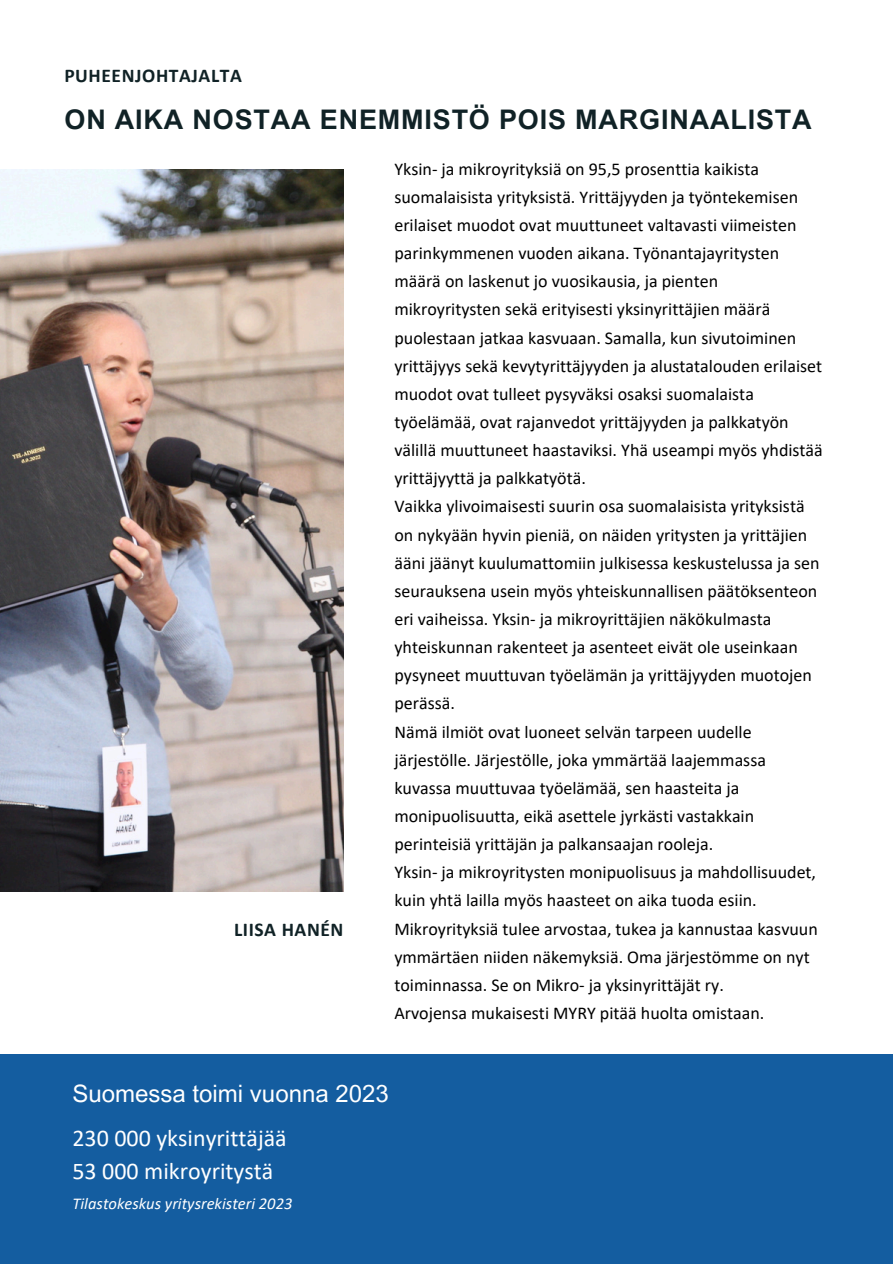
<style>
.page{position:relative;width:894px;height:1264px;background:#fff}
.page>*{position:absolute;margin:0;border:0;box-sizing:border-box;transform-origin:0 0}
.t1{font:700 27px "Arial MT Pro";letter-spacing:.03em;color:#102226}
.t2{font:24px/32.7px "Calibri";color:#fff}
.t3{font:24px "Arial MT Pro";color:#fff}
.t4{font:700 19.5px "Calibri";letter-spacing:.03em;color:#102226}
.t5{font:18px/28.2px "Calibri";color:#000}
.t6{font:italic 16.5px "Calibri";color:#fff}
</style>
<div class="page">
<div style="left:0;top:1053px;width:891px;height:210px;background:#145da0"></div>
<img style="left:0;top:169px;width:343px;height:722px">
<h3 class="t4" style="left:64px;top:67px;width:179px">PUHEENJOHTAJALTA</h3>
<h1 class="t1" style="left:64px;top:110px;width:748px">ON AIKA NOSTAA ENEMMISTÖ POIS MARGINAALISTA</h1>
<p class="t5" style="left:394px;top:156px;width:430px">Yksin- ja mikroyrityksiä on 95,5 prosenttia kaikista suomalaisista yrityksistä. Yrittäjyyden ja työntekemisen erilaiset muodot ovat muuttuneet valtavasti viimeisten parinkymmenen vuoden aikana. Työnantajayritysten määrä on laskenut jo vuosikausia, ja pienten mikroyritysten sekä erityisesti yksinyrittäjien määrä puolestaan jatkaa kasvuaan. Samalla, kun sivutoiminen yrittäjyys sekä kevytyrittäjyyden ja alustatalouden erilaiset muodot ovat tulleet pysyväksi osaksi suomalaista työelämää, ovat rajanvedot yrittäjyyden ja palkkatyön välillä muuttuneet haastaviksi. Yhä useampi myös yhdistää yrittäjyyttä ja palkkatyötä.<br>Vaikka ylivoimaisesti suurin osa suomalaisista yrityksistä on nykyään hyvin pieniä, on näiden yritysten ja yrittäjien ääni jäänyt kuulumattomiin julkisessa keskustelussa ja sen seurauksena usein myös yhteiskunnallisen päätöksenteon eri vaiheissa. Yksin- ja mikroyrittäjien näkökulmasta yhteiskunnan rakenteet ja asenteet eivät ole useinkaan pysyneet muuttuvan työelämän ja yrittäjyyden muotojen perässä.<br>Nämä ilmiöt ovat luoneet selvän tarpeen uudelle järjestölle. Järjestölle, joka ymmärtää laajemmassa kuvassa muuttuvaa työelämää, sen haasteita ja monipuolisuutta, eikä asettele jyrkästi vastakkain perinteisiä yrittäjän ja palkansaajan rooleja.<br>Yksin- ja mikroyritysten monipuolisuus ja mahdollisuudet, kuin yhtä lailla myös haasteet on aika tuoda esiin.<br>Mikroyrityksiä tulee arvostaa, tukea ja kannustaa kasvuun ymmärtäen niiden näkemyksiä. Oma järjestömme on nyt toiminnassa. Se on Mikro- ja yksinyrittäjät ry.<br>Arvojensa mukaisesti MYRY pitää huolta omistaan.</p>
<h4 class="t4" style="left:234px;top:921px;width:111px">LIISA HANÉN</h4>
<h2 class="t3" style="left:72px;top:1084px;width:318px">Suomessa toimi vuonna 2023</h2>
<h2 class="t2" style="left:72px;top:1123px;width:216px">230 000 yksinyrittäjää<br>53 000 mikroyritystä</h2>
<p class="t6" style="left:72px;top:1196px;width:221px">Tilastokeskus yritysrekisteri 2023</p>
</div>
